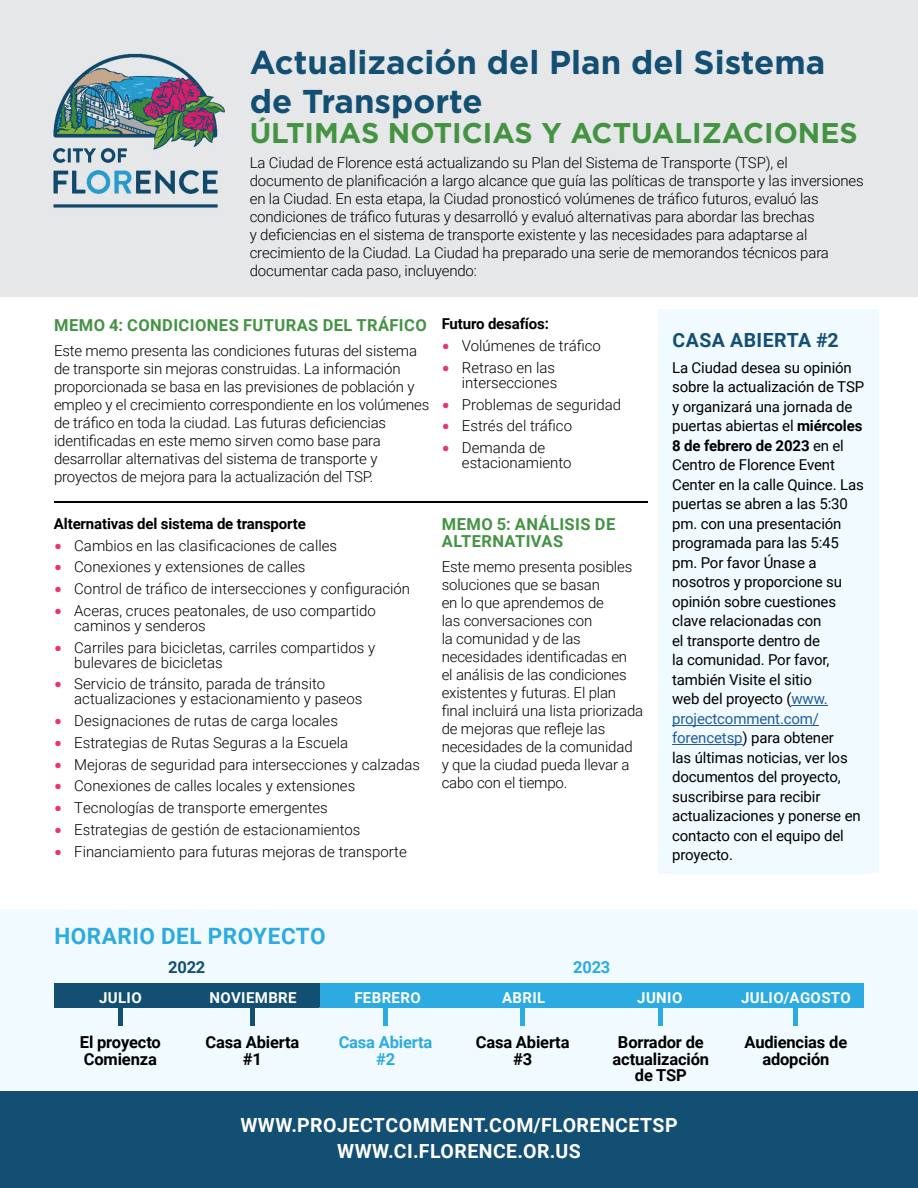
<style>
.page{position:relative;width:918px;height:1188px;background:#fff}
.page>*{position:absolute;margin:0;border:0;box-sizing:border-box;transform-origin:0 0}
.t1{font:700 33px/39px "Gotham";color:#134f73}
.t2{font:700 28.5px "Gotham";color:#439343}
.t3{font:700 22.5px "Roboto";letter-spacing:.025em;color:#2cabe2}
.t4{font:700 19.5px/26.2px "Roboto";letter-spacing:.025em;color:#fff;text-align:center}
.t5{font:700 19.5px "Roboto";letter-spacing:.025em;color:#134f73}
.t6{font:700 16.5px/16.5px "Roboto";letter-spacing:-.01em;color:#000;text-align:center}
.t7{font:700 16.5px/16.5px "Roboto";letter-spacing:.025em;color:#439343}
.t8{font:700 16.5px/16.5px "Roboto";letter-spacing:-.01em;color:#2cabe2;text-align:center}
.t9{font:700 16.5px "Roboto";color:#134f73}
.t10{font:300 15px/18px "Roboto";letter-spacing:-.01em;color:#000}
.t11{font:15px/19.5px "Roboto";letter-spacing:-.01em;color:#000}
.t12{font:700 15px "Roboto";letter-spacing:-.01em;color:#000}
.t13{font:700 15px "Roboto";letter-spacing:.025em;color:#fff}
.s1{font-weight:900;font-size:21px;color:#ee3077}
.s2{font-weight:700}
.s3{color:#215e9e}
</style>
<div class="page">
<div style="left:0;top:909px;width:918px;height:183px;background:#f1fafe"></div>
<div style="left:0;top:0;width:918px;height:297px;background:#e6e7e8"></div>
<img style="left:53px;top:53px;width:172px;height:155px">
<div style="left:659px;top:310px;width:220px;height:564px;background:#f1fafe"></div>
<hr style="left:792px;top:705px;width:36px;height:1px;background:#215e9e">
<hr style="left:672px;top:725px;width:147px;height:1px;background:#215e9e">
<hr style="left:672px;top:744px;width:71px;height:1px;background:#215e9e">
<div style="left:0;top:1092px;width:918px;height:96px;background:#134f73"></div>
<div style="left:54px;top:984px;width:133px;height:23px;background:#134f73"></div>
<div style="left:320px;top:984px;width:136px;height:23px;background:#2cabe2"></div>
<div style="left:592px;top:984px;width:136px;height:23px;background:#2cabe2"></div>
<div style="left:187px;top:984px;width:133px;height:23px;background:#134f73"></div>
<div style="left:456px;top:984px;width:136px;height:23px;background:#2cabe2"></div>
<div style="left:728px;top:984px;width:136px;height:23px;background:#2cabe2"></div>
<div style="left:250px;top:1005px;width:5px;height:20px;background:#134f73"></div>
<div style="left:118px;top:1005px;width:5px;height:20px;background:#134f73"></div>
<div style="left:383px;top:1005px;width:5px;height:20px;background:#2cabe2"></div>
<div style="left:520px;top:1005px;width:5px;height:20px;background:#2cabe2"></div>
<hr style="left:659px;top:1005px;width:4px;height:20px;background:#2cabe2">
<hr style="left:794px;top:1005px;width:4px;height:20px;background:#2cabe2">
<hr style="left:54px;top:501px;width:594px;height:1px;background:#000">
<h1 class="t1" style="left:250px;top:46px;width:577px">Actualización del Plan del Sistema de Transporte</h1>
<h2 class="t2" style="left:250px;top:123px;width:610px">ÚLTIMAS NOTICIAS Y ACTUALIZACIONES</h2>
<p class="t10" style="left:250px;top:153px;width:615px">La Ciudad de Florence está actualizando su Plan del Sistema de Transporte (TSP), el documento de planificación a largo alcance que guía las políticas de transporte y las inversiones en la Ciudad. En esta etapa, la Ciudad pronosticó volúmenes de tráfico futuros, evaluó las condiciones de tráfico futuras y desarrolló y evaluó alternativas para abordar las brechas<br>y deficiencias en el sistema de transporte existente y las necesidades para adaptarse al crecimiento de la Ciudad. La Ciudad ha preparado una serie de memorandos técnicos para documentar cada paso, incluyendo:</p>
<p class="t7" style="left:54px;top:317px;width:374px">MEMO 4: CONDICIONES FUTURAS DEL TRÁFICO</p>
<p class="t10" style="left:54px;top:341px;width:377px">Este memo presenta las condiciones futuras del sistema de transporte sin mejoras construidas. La información proporcionada se basa en las previsiones de población y empleo y el crecimiento correspondiente en los volúmenes de tráfico en toda la ciudad. Las futuras deficiencias identificadas en este memo sirven como base para desarrollar alternativas del sistema de transporte y proyectos de mejora para la actualización del TSP.</p>
<p class="t12" style="left:442px;top:314px;width:109px">Futuro desafíos:</p>
<p class="t10" style="left:442px;top:336px;width:161px"><span class="s1">•</span> Volúmenes de tráfico</p>
<p class="t10" style="left:442px;top:360px;width:117px;line-height:15px;text-align:right"><span class="s1">•</span> Retraso en las intersecciones</p>
<p class="t10" style="left:442px;top:395px;width:181px"><span class="s1">•</span> Problemas de seguridad</p>
<p class="t10" style="left:442px;top:417px;width:132px"><span class="s1">•</span> Estrés del tráfico</p>
<p class="t10" style="left:462px;top:440px;width:111px;line-height:15px;text-indent:-20px"><span class="s1">•</span> Demanda de estacionamiento</p>
<h3 class="t5" style="left:672px;top:326px;width:168px">CASA ABIERTA #2</h3>
<p class="t11" style="left:672px;top:357px;width:194px">La Ciudad desea su opinión sobre la actualización de TSP y organizará una jornada de puertas abiertas el <span class="s2">miércoles<br>8 de febrero de 2023</span> en el<br>Centro de Florence Event<br>Center en la calle Quince. Las puertas se abren a las 5:30 pm. con una presentación programada para las 5:45 pm. Por favor Únase a nosotros y proporcione su opinión sobre cuestiones clave relacionadas con<br>el transporte dentro de<br>la comunidad. Por favor, también Visite el sitio<br>web del proyecto (<span class="s3">www. projectcomment.com/ forencetsp</span>) para obtener<br>las últimas noticias, ver los documentos del proyecto, suscribirse para recibir actualizaciones y ponerse en contacto con el equipo del proyecto.</p>
<p class="t7" style="left:442px;top:516px;width:175px">MEMO 5: ANÁLISIS DE<br>ALTERNATIVAS</p>
<p class="t10" style="left:442px;top:557px;width:203px">Este memo presenta posibles soluciones que se basan<br>en lo que aprendemos de<br>las conversaciones con<br>la comunidad y de las necesidades identificadas en<br>el análisis de las condiciones existentes y futuras. El plan final incluirá una lista priorizada de mejoras que refleje las necesidades de la comunidad y que la ciudad pueda llevar a cabo con el tiempo.</p>
<p class="t12" style="left:54px;top:513px;width:253px">Alternativas del sistema de transporte</p>
<p class="t10" style="left:54px;top:536px;width:285px"><span class="s1">•</span> Cambios en las clasificaciones de calles</p>
<p class="t10" style="left:54px;top:558px;width:253px"><span class="s1">•</span> Conexiones y extensiones de calles</p>
<p class="t10" style="left:54px;top:579px;width:358px"><span class="s1">•</span> Control de tráfico de intersecciones y configuración</p>
<p class="t10" style="left:74px;top:603px;width:303px;line-height:15px;text-indent:-20px"><span class="s1">•</span> Aceras, cruces peatonales, de uso compartido caminos y senderos</p>
<p class="t10" style="left:74px;top:639px;width:302px;line-height:15px;text-indent:-20px"><span class="s1">•</span> Carriles para bicicletas, carriles compartidos y bulevares de bicicletas</p>
<p class="t10" style="left:74px;top:676px;width:290px;line-height:15px;text-indent:-20px"><span class="s1">•</span> Servicio de tránsito, parada de tránsito actualizaciones y estacionamiento y paseos</p>
<p class="t10" style="left:54px;top:711px;width:285px"><span class="s1">•</span> Designaciones de rutas de carga locales</p>
<p class="t10" style="left:54px;top:733px;width:296px"><span class="s1">•</span> Estrategias de Rutas Seguras a la Escuela</p>
<p class="t10" style="left:54px;top:755px;width:368px"><span class="s1">•</span> Mejoras de seguridad para intersecciones y calzadas</p>
<p class="t10" style="left:54px;top:777px;width:303px"><span class="s1">•</span> Conexiones de calles locales y extensiones</p>
<p class="t10" style="left:54px;top:798px;width:275px"><span class="s1">•</span> Tecnologías de transporte emergentes</p>
<p class="t10" style="left:54px;top:820px;width:308px"><span class="s1">•</span> Estrategias de gestión de estacionamientos</p>
<p class="t10" style="left:54px;top:842px;width:354px"><span class="s1">•</span> Financiamiento para futuras mejoras de transporte</p>
<h3 class="t3" style="left:54px;top:921px;width:273px">HORARIO DEL PROYECTO</h3>
<p class="t9" style="left:168px;top:956px;width:39px">2022</p>
<p class="t8" style="left:573px;top:958px;width:39px">2023</p>
<p class="t13" style="left:99px;top:988px;width:44px">JULIO</p>
<p class="t13" style="left:210px;top:988px;width:89px">NOVIEMBRE</p>
<p class="t13" style="left:354px;top:988px;width:68px">FEBRERO</p>
<p class="t13" style="left:502px;top:988px;width:45px">ABRIL</p>
<p class="t13" style="left:637px;top:988px;width:47px">JUNIO</p>
<p class="t13" style="left:741px;top:988px;width:111px">JULIO/AGOSTO</p>
<p class="t8" style="left:339px;top:1034px;width:95px">Casa Abierta #2</p>
<p class="t6" style="left:613px;top:1034px;width:98px">Borrador de actualización de TSP</p>
<p class="t6" style="left:80px;top:1034px;width:82px;text-align:left">El proyecto<br>Comienza</p>
<p class="t6" style="left:206px;top:1034px;width:95px">Casa Abierta #1</p>
<p class="t6" style="left:476px;top:1034px;width:95px">Casa Abierta #3</p>
<p class="t6" style="left:745px;top:1034px;width:104px">Audiencias de adopción</p>
<h3 class="t4" style="left:240px;top:1111px;width:439px">WWW.PROJECTCOMMENT.COM/FLORENCETSP<br>WWW.CI.FLORENCE.OR.US</h3>
</div>
